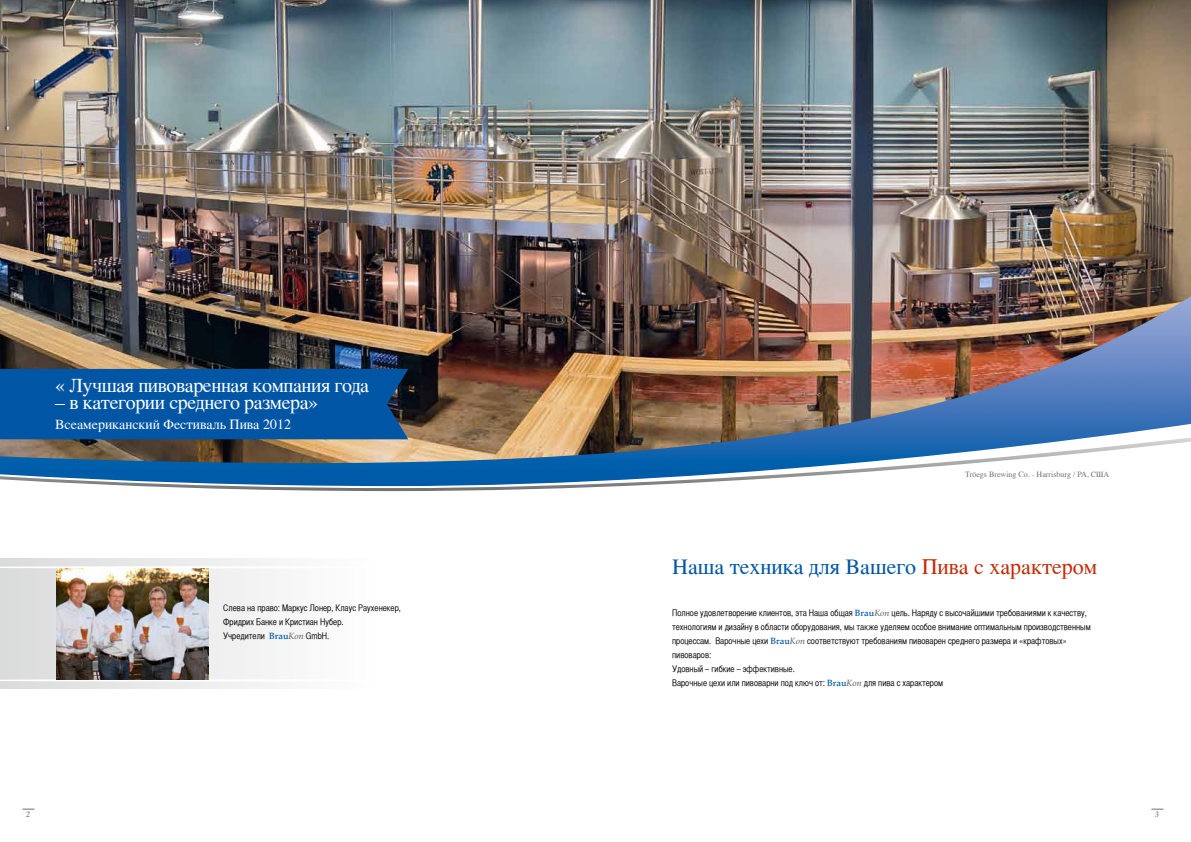
<style>
.page{position:relative;width:1191px;height:842px;background:#fff}
.page>*{position:absolute;margin:0;border:0;box-sizing:border-box;transform-origin:0 0}
.t1{font:22px "Times";color:#0055a4}
.t2{font:20px "Times";letter-spacing:-.02em;color:#fff}
.t3{font:14px "Times";color:#fff}
.t4{font:9px/14px "Helvetica CY Plain";color:#000}
.t5{font:8px "Times";color:#6f6f6e}
.t6{font:italic 500 8px "Palatino";color:#6f6f6e}
.s1{font-family:"Palatino";font-weight:500;color:#0055a4}
.s2{font-family:"Palatino";font-weight:500;font-style:italic;color:#6f6f6e}
.s3{color:#c22c07}
</style>
<div class="page">
<div style="left:0;top:559px;width:379px;height:129px;background:linear-gradient(to right,#dadada,#fff)"></div>
<svg style="left:0;top:566px;width:379px;height:2px"></svg>
<svg style="left:0;top:679px;width:379px;height:2px"></svg>
<img style="left:0;top:0;width:1191px;height:296px">
<img style="left:57px;top:568px;width:152px;height:111px">
<img style="left:0;top:296px;width:1191px;height:190px">
<svg style="left:1151px;top:809px;width:12px;height:1px"></svg>
<div style="left:0;top:369px;width:408px;height:70px;background:#0055a4"></div>
<h2 class="t2" style="left:55px;top:366px;width:315px">« Лучшая пивоваренная компания года</h2>
<h2 class="t2" style="left:55px;top:383px;width:264px">– в категории среднего размера»</h2>
<h3 class="t3" style="left:55px;top:411px;width:237px">Всеамериканский Фестиваль Пива 2012</h3>
<p class="t4" style="left:223px;top:601px;width:179px">Слева на право: Маркус Лонер, Клаус Раухенекер,<br>Фридрих Банке и Кристиан Нубер.<br>Учредители <span class="s1">Brau</span><span class="s2">Kon</span> GmbH.</p>
<p class="t5" style="left:965px;top:466px;width:146px">Tröegs Brewing Co. - Harrisburg / PA, США</p>
<h1 class="t1" style="left:672px;top:546px;width:426px">Наша техника для Вашего <span class="s3">Пива с характером</span></h1>
<p class="t4" style="left:672px;top:606px;width:420px">Полное удовлетворение клиентов, эта Наша общая <span class="s1">Brau</span><span class="s2">Kon</span> цель. Наряду с высочайшими требованиями к качеству, технологиям и дизайну в области оборудования, мы также уделяем особое внимание оптимальным производственным процессам. Варочные цехи <span class="s1">Brau</span><span class="s2">Kon</span> соответствуют требованиям пивоварен среднего размера и «крафтовых» пивоваров:<br>Удовный – гибкие – эффективные.<br>Варочные цехи или пивоварни под ключ от: <span class="s1">Brau</span><span class="s2">Kon</span> для пива с характером</p>
<p class="t6" style="left:26px;top:809px;width:5px">2</p>
<p class="t6" style="left:1155px;top:809px;width:5px">3</p>
</div>
